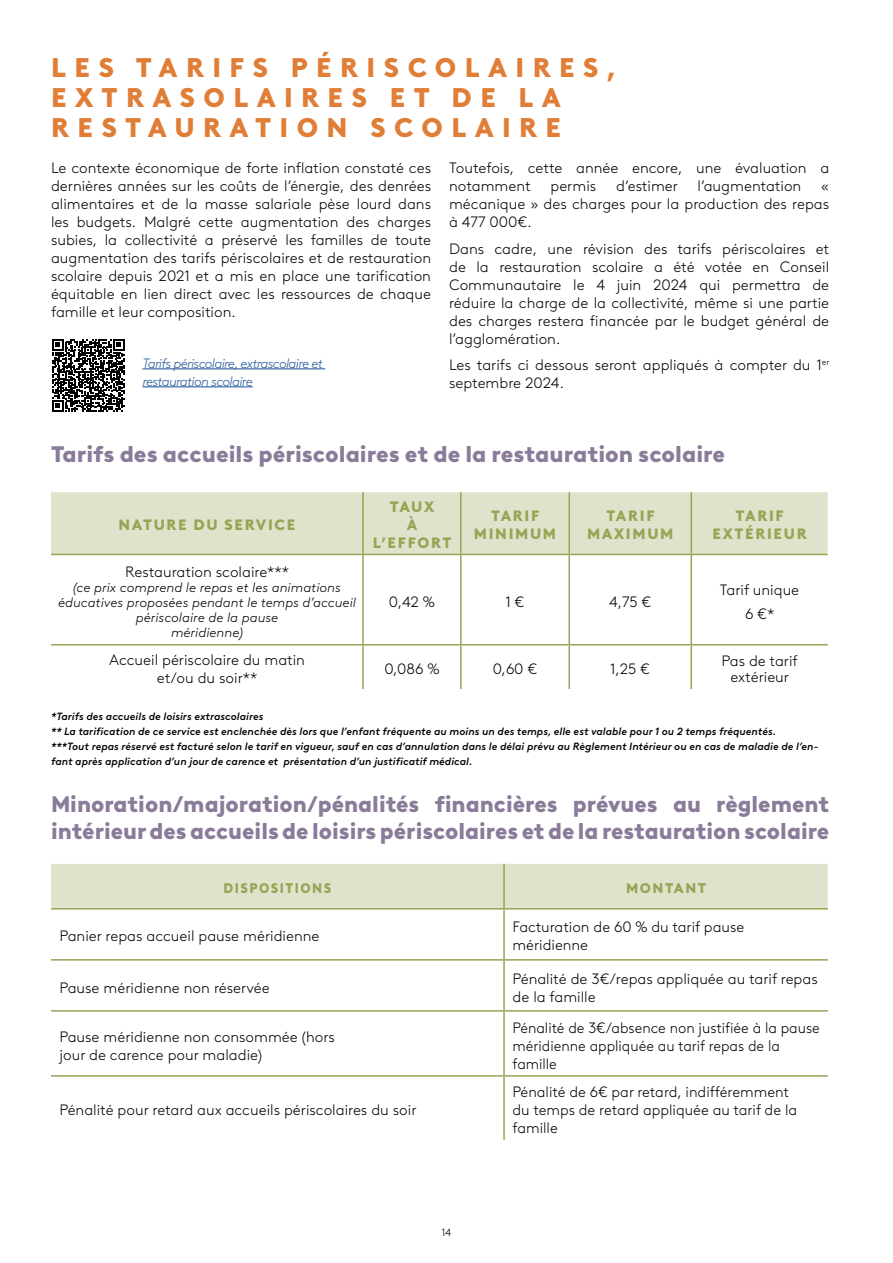
<style>
.page{position:relative;width:893px;height:1263px;background:#fff}
.page>*{position:absolute;margin:0;border:0;box-sizing:border-box;transform-origin:0 0}
.t1{font:900 27px/30px "Brown LL";letter-spacing:.31em;color:#e07d36}
.t2{font:900 22.5px/27px "Brown LL";color:#897b99}
.t3{font:300 15px/18px "Brown LL";color:#000}
.t4{font:300 15px/18px "Brown LL";color:#000;scale:.96 1}
.t5{font:900 15px/18px "Brown LL";letter-spacing:.11em;color:#95a554;text-align:center}
.t6{font:900 13.95px "Brown LL";letter-spacing:.11em;color:#95a554;scale:.93 1}
.t7{font:900 13.95px "Brown LL";letter-spacing:.11em;color:#95a554}
.t8{font:italic 300 13.5px/15px "Brown LL";color:#000;text-align:center}
.t9{font:italic 300 13.5px/18px "Brown LL";letter-spacing:-.05em;color:#275b9b}
.t10{font:italic 500 10.5px/15px "Brown LL";color:#000}
.t11{font:300 10.5px "Brown LL";color:#000}
</style>
<div class="page">
<div style="left:51px;top:492px;width:777px;height:62px;background:#e0e3cc"></div>
<hr style="left:362px;top:492px;width:2px;height:62px;background:#95a554">
<hr style="left:460px;top:492px;width:2px;height:62px;background:#95a554">
<hr style="left:568px;top:492px;width:2px;height:62px;background:#95a554">
<hr style="left:691px;top:492px;width:1px;height:62px;background:#95a554">
<hr style="left:51px;top:554px;width:312px;height:1px;background:#95a554">
<hr style="left:363px;top:554px;width:98px;height:1px;background:#95a554">
<hr style="left:362px;top:555px;width:2px;height:89px;background:#95a554">
<hr style="left:461px;top:554px;width:108px;height:1px;background:#95a554">
<hr style="left:460px;top:555px;width:2px;height:89px;background:#95a554">
<hr style="left:569px;top:554px;width:122px;height:1px;background:#95a554">
<hr style="left:568px;top:555px;width:2px;height:89px;background:#95a554">
<hr style="left:691px;top:554px;width:137px;height:1px;background:#95a554">
<hr style="left:691px;top:555px;width:1px;height:89px;background:#95a554">
<hr style="left:51px;top:644px;width:312px;height:1px;background:#95a554">
<hr style="left:363px;top:644px;width:98px;height:1px;background:#95a554">
<hr style="left:362px;top:645px;width:2px;height:44px;background:#95a554">
<hr style="left:461px;top:644px;width:108px;height:1px;background:#95a554">
<hr style="left:460px;top:645px;width:2px;height:44px;background:#95a554">
<hr style="left:569px;top:644px;width:122px;height:1px;background:#95a554">
<hr style="left:568px;top:645px;width:2px;height:44px;background:#95a554">
<hr style="left:691px;top:644px;width:137px;height:1px;background:#95a554">
<hr style="left:691px;top:645px;width:1px;height:44px;background:#95a554">
<svg style="left:52px;top:339px;width:72px;height:72px"></svg>
<hr style="left:142px;top:368px;width:183px;height:1px;background:#275b9b">
<hr style="left:142px;top:386px;width:111px;height:1px;background:#275b9b">
<div style="left:51px;top:864px;width:777px;height:44px;background:#e0e3cc"></div>
<hr style="left:503px;top:864px;width:2px;height:44px;background:#95a554">
<hr style="left:51px;top:908px;width:453px;height:1px;background:#95a554">
<hr style="left:504px;top:908px;width:324px;height:1px;background:#95a554">
<hr style="left:503px;top:909px;width:2px;height:50px;background:#95a554">
<hr style="left:51px;top:959px;width:453px;height:1px;background:#95a554">
<hr style="left:504px;top:959px;width:324px;height:1px;background:#95a554">
<hr style="left:503px;top:960px;width:2px;height:50px;background:#95a554">
<hr style="left:51px;top:1010px;width:453px;height:2px;background:#95a554">
<hr style="left:504px;top:1010px;width:324px;height:2px;background:#95a554">
<hr style="left:503px;top:1012px;width:2px;height:63px;background:#95a554">
<hr style="left:51px;top:1075px;width:453px;height:1px;background:#95a554">
<hr style="left:504px;top:1075px;width:324px;height:1px;background:#95a554">
<hr style="left:503px;top:1076px;width:2px;height:64px;background:#95a554">
<h1 class="t1" style="left:51px;top:50px;width:567px">LES TARIFS PÉRISCOLAIRES,<br>EXTRASOLAIRES ET DE LA<br>RESTAURATION SCOLAIRE</h1>
<p class="t3" style="left:51px;top:158px;width:382px;text-align:justify">Le contexte économique de forte inflation constaté ces dernières années sur les coûts de l’énergie, des denrées alimentaires et de la masse salariale pèse lourd dans les budgets. Malgré cette augmentation des charges subies, la collectivité a préservé les familles de toute augmentation des tarifs périscolaires et de restauration scolaire depuis 2021 et a mis en place une tarification équitable en lien direct avec les ressources de chaque famille et leur composition.</p>
<p class="t3" style="left:449px;top:158px;width:382px">Toutefois, cette année encore, une évaluation a notamment</p>
<p class="t3" style="left:550px;top:176px;width:47px">permis</p>
<p class="t3" style="left:616px;top:176px;width:63px">d’estimer</p>
<p class="t3" style="left:698px;top:176px;width:105px">l’augmentation</p>
<p class="t3" style="left:449px;top:176px;width:382px;text-align:justify;text-indent:372px">« mécanique » des charges pour la production des repas à 477 000€.</p>
<p class="t3" style="left:449px;top:239px;width:382px;text-align:justify">Dans cadre, une révision des tarifs périscolaires et de la restauration scolaire a été votée en Conseil Communautaire le 4 juin 2024 qui permettra de réduire la charge de la collectivité, même si une partie des charges restera financée par le budget général de l’agglomération.</p>
<p class="t3" style="left:449px;top:355px;width:382px">Les tarifs ci dessous seront appliqués à compter du 1<sup>er </sup>septembre 2024.</p>
<p class="t9" style="left:142px;top:353px;width:182px">Tarifs périscolaire, extrascolaire et restauration scolaire</p>
<h2 class="t2" style="left:51px;top:438px;width:676px">Tarifs des accueils périscolaires et de la restauration scolaire</h2>
<p class="t5" style="left:119px;top:515px;width:178px">NATURE DU SERVICE</p>
<p class="t3" style="left:125px;top:562px;width:165px">Restauration scolaire***</p>
<p class="t8" style="left:58px;top:579px;width:299px">(ce prix comprend le repas et les animations éducatives proposées pendant le temps d’accueil périscolaire de la pause<br>méridienne)</p>
<p class="t5" style="left:373px;top:497px;width:80px">TAUX<br>À<br>L’EFFORT</p>
<p class="t5" style="left:474px;top:506px;width:84px">TARIF<br>MINIMUM</p>
<p class="t5" style="left:587px;top:506px;width:88px">TARIF<br>MAXIMUM</p>
<p class="t5" style="left:712px;top:506px;width:96px">TARIF<br>EXTÉRIEUR</p>
<p class="t3" style="left:389px;top:592px;width:48px">0,42 %</p>
<p class="t3" style="left:506px;top:592px;width:20px">1 €</p>
<p class="t3" style="left:609px;top:592px;width:44px">4,75 €</p>
<p class="t3" style="left:720px;top:577px;width:81px;line-height:24px;text-align:center">Tarif unique<br>6 €*</p>
<p class="t3" style="left:109px;top:650px;width:198px;text-align:center">Accueil périscolaire du matin et/ou du soir**</p>
<p class="t3" style="left:384px;top:659px;width:57px">0,086 %</p>
<p class="t3" style="left:493px;top:659px;width:46px">0,60 €</p>
<p class="t3" style="left:610px;top:659px;width:41px">1,25 €</p>
<p class="t3" style="left:722px;top:651px;width:78px;line-height:16.5px;text-align:center">Pas de tarif extérieur</p>
<p class="t10" style="left:51px;top:708px;width:769px">*Tarifs des accueils de loisirs extrascolaires<br>** La tarification de ce service est enclenchée dès lors que l’enfant fréquente au moins un des temps, elle est valable pour 1 ou 2 temps fréquentés.<br>***Tout repas réservé est facturé selon le tarif en vigueur, sauf en cas d’annulation dans le délai prévu au Règlement Intérieur ou en cas de maladie de l’en&shy;fant après application d’un jour de carence et présentation d’un justificatif médical.</p>
<h2 class="t2" style="left:51px;top:789px;width:780px">Minoration/majoration/pénalités financières prévues au règlement intérieur des accueils de loisirs périscolaires et de la restauration scolaire</h2>
<p class="t6" style="left:224px;top:877px;width:117px">DISPOSITIONS</p>
<p class="t7" style="left:626px;top:877px;width:82px">MONTANT</p>
<p class="t3" style="left:60px;top:926px;width:261px">Panier repas accueil pause méridienne</p>
<p class="t3" style="left:513px;top:917px;width:233px">Facturation de 60 % du tarif pause méridienne</p>
<p class="t3" style="left:60px;top:977px;width:212px">Pause méridienne non réservée</p>
<p class="t3" style="left:513px;top:968px;width:307px">Pénalité de 3€/repas appliquée au tarif repas de la famille</p>
<p class="t3" style="left:60px;top:1026px;width:277px">Pause méridienne non consommée (hors jour de carence pour maladie)</p>
<p class="t4" style="left:513px;top:1017px;width:322px">Pénalité de 3€/absence non justifiée à la pause méridienne appliquée au tarif repas de la famille</p>
<p class="t3" style="left:60px;top:1100px;width:358px">Pénalité pour retard aux accueils périscolaires du soir</p>
<p class="t3" style="left:513px;top:1082px;width:286px">Pénalité de 6€ par retard, indifféremment du temps de retard appliquée au tarif de la famille</p>
<p class="t11" style="left:442px;top:1225px;width:11px">14</p>
</div>
